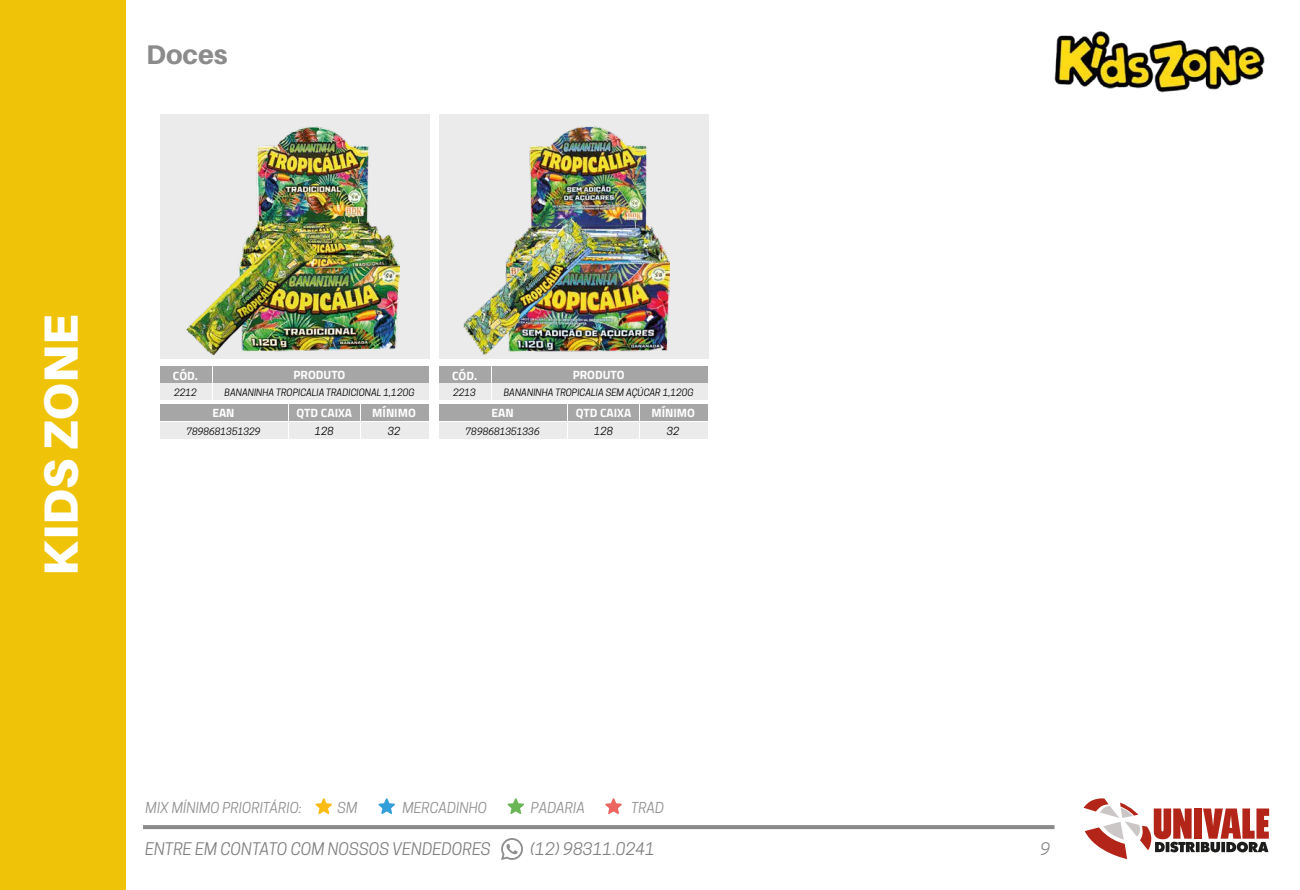
<style>
.page{position:relative;width:1300px;height:890px;background:#fff}
.page>*{position:absolute;margin:0;border:0;box-sizing:border-box;transform-origin:0 0}
.t1{font:900 48px "Aileron";color:#fff}
.t2{font:800 27px "Aileron";color:#8b8b8b}
.t3{font:italic 16.3px "Cooper Hewitt";color:#818181}
.t4{font:italic 16.3px "Cooper Hewitt";color:#8a8a8a}
.t5{font:italic 14.2px "Cooper Hewitt";color:#919191}
.t6{font:700 12px "Titillium Web";color:#fff}
.t7{font:italic 10.5px "Cooper Hewitt";color:#010101}
.t8{font:italic 9.5px "Cooper Hewitt";color:#010101}
</style>
<div class="page">
<svg style="left:143px;top:825px;width:912px;height:4px;background:#8d8d8d"></svg>
<div style="left:1194px;top:809px;width:8px;height:30px;background:#b32518"></div>
<svg style="left:1084px;top:798px;width:111px;height:61px"></svg>
<svg style="left:1196px;top:842px;width:4px;height:10px"></svg>
<svg style="left:1201px;top:809px;width:68px;height:43px"></svg>
<div style="left:0;top:0;width:126px;height:890px;background:#efc308"></div>
<svg style="left:315px;top:798px;width:17px;height:16px"></svg>
<svg style="left:605px;top:798px;width:17px;height:16px"></svg>
<svg style="left:378px;top:798px;width:17px;height:16px"></svg>
<svg style="left:508px;top:798px;width:16px;height:16px"></svg>
<img style="left:1054px;top:31px;width:211px;height:61px">
<svg style="left:501px;top:838px;width:22px;height:22px"></svg>
<div style="left:160px;top:115px;width:269px;height:244px;background:#ebebeb"></div>
<div style="left:440px;top:115px;width:269px;height:244px;background:#ebebeb"></div>
<div style="left:439px;top:366px;width:52px;height:16px;background:#a6a6a6"></div>
<div style="left:568px;top:405px;width:71px;height:16px;background:#a6a6a6"></div>
<div style="left:641px;top:405px;width:67px;height:16px;background:#a6a6a6"></div>
<div style="left:439px;top:405px;width:128px;height:16px;background:#a6a6a6"></div>
<div style="left:493px;top:366px;width:215px;height:16px;background:#a6a6a6"></div>
<div style="left:439px;top:384px;width:52px;height:16px;background:#ebebeb"></div>
<div style="left:568px;top:422px;width:71px;height:17px;background:#ebebeb"></div>
<div style="left:641px;top:422px;width:67px;height:17px;background:#ebebeb"></div>
<div style="left:439px;top:422px;width:128px;height:17px;background:#ebebeb"></div>
<div style="left:493px;top:384px;width:215px;height:16px;background:#ebebeb"></div>
<div style="left:160px;top:366px;width:52px;height:16px;background:#a6a6a6"></div>
<div style="left:289px;top:405px;width:71px;height:16px;background:#a6a6a6"></div>
<div style="left:362px;top:405px;width:67px;height:16px;background:#a6a6a6"></div>
<div style="left:160px;top:405px;width:128px;height:16px;background:#a6a6a6"></div>
<div style="left:213px;top:366px;width:216px;height:16px;background:#a6a6a6"></div>
<div style="left:160px;top:384px;width:52px;height:16px;background:#ebebeb"></div>
<div style="left:289px;top:422px;width:71px;height:17px;background:#ebebeb"></div>
<div style="left:362px;top:422px;width:67px;height:17px;background:#ebebeb"></div>
<div style="left:160px;top:422px;width:128px;height:17px;background:#ebebeb"></div>
<div style="left:213px;top:384px;width:216px;height:16px;background:#ebebeb"></div>
<img style="left:255px;top:127px;width:145px;height:224px">
<img style="left:187px;top:227px;width:129px;height:128px">
<img style="left:529px;top:127px;width:140px;height:224px">
<img style="left:464px;top:218px;width:135px;height:137px">
<h2 class="t2" style="left:146px;top:40px;width:83px">Doces</h2>
<h1 class="t1" style="left:33px;top:576px;width:263px;rotate:-90deg">KIDS ZONE</h1>
<p class="t6" style="left:173px;top:366px;width:26px">CÓD.</p>
<p class="t6" style="left:294px;top:365px;width:53px">PRODUTO</p>
<p class="t6" style="left:212px;top:404px;width:24px">EAN</p>
<p class="t6" style="left:297px;top:404px;width:57px">QTD CAIXA</p>
<p class="t6" style="left:372px;top:404px;width:45px">MÍNIMO</p>
<p class="t8" style="left:174px;top:387px;width:24px">2212</p>
<p class="t8" style="left:225px;top:387px;width:192px">BANANINHA TROPICALIA TRADICIONAL 1,120G</p>
<p class="t8" style="left:186px;top:426px;width:76px">7898681351329</p>
<p class="t7" style="left:315px;top:425px;width:20px">128</p>
<p class="t7" style="left:388px;top:425px;width:14px">32</p>
<p class="t6" style="left:452px;top:366px;width:26px">CÓD.</p>
<p class="t6" style="left:573px;top:365px;width:53px">PRODUTO</p>
<p class="t6" style="left:492px;top:404px;width:24px">EAN</p>
<p class="t6" style="left:576px;top:404px;width:57px">QTD CAIXA</p>
<p class="t6" style="left:651px;top:404px;width:45px">MÍNIMO</p>
<p class="t8" style="left:453px;top:387px;width:24px">2213</p>
<p class="t8" style="left:504px;top:387px;width:191px">BANANINHA TROPICALIA SEM AÇÚCAR 1,120G</p>
<p class="t8" style="left:466px;top:426px;width:76px">7898681351336</p>
<p class="t7" style="left:594px;top:425px;width:20px">128</p>
<p class="t7" style="left:667px;top:425px;width:14px">32</p>
<h3 class="t5" style="left:146px;top:799px;width:158px">MIX MÍNIMO PRIORITÁRIO:</h3>
<h3 class="t5" style="left:337px;top:799px;width:21px">SM</h3>
<h3 class="t5" style="left:402px;top:799px;width:86px">MERCADINHO</h3>
<h3 class="t5" style="left:531px;top:799px;width:56px">PADARIA</h3>
<h3 class="t5" style="left:631px;top:799px;width:35px">TRAD</h3>
<h3 class="t3" style="left:145px;top:839px;width:347px">ENTRE EM CONTATO COM NOSSOS VENDEDORES</h3>
<h3 class="t3" style="left:530px;top:839px;width:127px">(12) 98311.0241</h3>
<h3 class="t4" style="left:1040px;top:839px;width:11px">9</h3>
</div>
